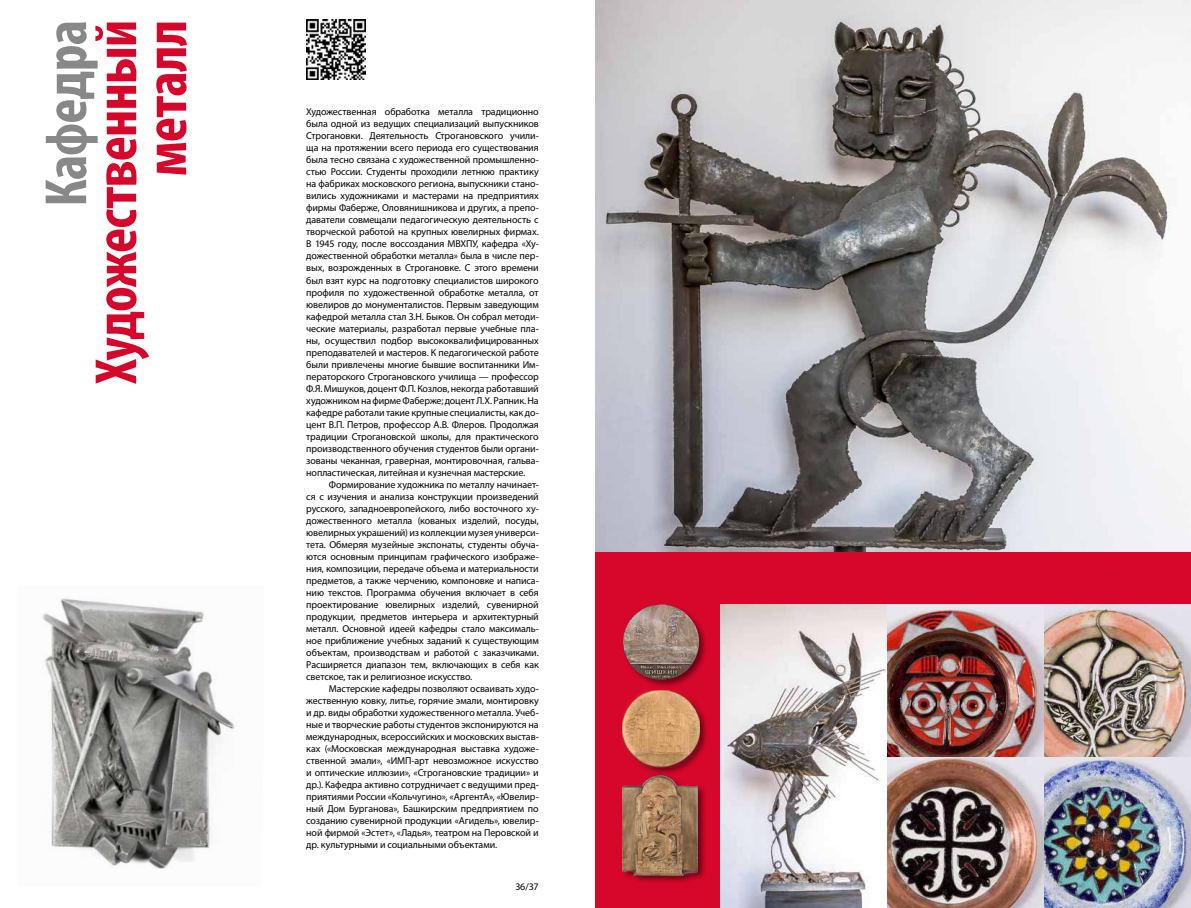
<style>
.page{position:relative;width:1191px;height:908px;background:#fff}
.page>*{position:absolute;margin:0;border:0;box-sizing:border-box;transform-origin:0 0}
.t1{font:700 condensed 60px/50px "Myriad Pro";letter-spacing:-.015em;color:#d6072b;text-align:right}
.t2{font:700 condensed 60px "Myriad Pro";letter-spacing:-.015em;color:#898888}
.t3{font:10px/12px "Myriad Pro";letter-spacing:-.01em;color:#000;text-align:justify}
</style>
<div class="page">
<div style="left:595px;top:0;width:596px;height:907px;background:#d6072b"></div>
<img style="left:721px;top:604px;width:470px;height:303px">
<img style="left:595px;top:0;width:596px;height:551px">
<div style="left:622px;top:603px;width:85px;height:85px;background:#000;opacity:.5"></div>
<img style="left:622px;top:603px;width:77px;height:76px">
<div style="left:621px;top:688px;width:87px;height:87px;background:#000;opacity:.5"></div>
<img style="left:622px;top:689px;width:77px;height:77px">
<div style="left:621px;top:773px;width:86px;height:111px;background:#000;opacity:.5"></div>
<img style="left:622px;top:773px;width:76px;height:101px">
<img style="left:306px;top:20px;width:60px;height:59px">
<img style="left:42px;top:598px;width:193px;height:271px">
<h1 class="t2" style="left:29px;top:207px;width:188px;rotate:-90deg">Кафедра</h1>
<h1 class="t1" style="left:90px;top:383px;width:365px;rotate:-90deg">Художественный металл</h1>
<p class="t3" style="left:306px;top:106px;width:234px">Художественная обработка металла традиционно была одной из ведущих специализаций выпускников Строгановки. Деятельность Строгановского учили&shy;ща на протяжении всего периода его существования была тесно связана с художественной промышленно&shy;стью России. Студенты проходили летнюю практику на фабриках московского региона, выпускники стано&shy;вились художниками и мастерами на предприятиях фирмы Фаберже, Оловянишникова и других, а препо&shy;даватели совмещали педагогическую деятельность с творческой работой на крупных ювелирных фирмах.<br>В 1945 году, после воссоздания МВХПУ, кафедра «Ху&shy;дожественной обработки металла» была в числе пер&shy;вых, возрожденных в Строгановке. С этого времени был взят курс на подготовку специалистов широкого профиля по художественной обработке металла, от ювелиров до монументалистов. Первым заведующим кафедрой металла стал З.Н. Быков. Он собрал методи&shy;ческие материалы, разработал первые учебные пла&shy;ны, осуществил подбор высококвалифицированных преподавателей и мастеров. К педагогической работе были привлечены многие бывшие воспитанники Им&shy;ператорского Строгановского училища — профессор Ф.Я. Мишуков, доцент Ф.П. Козлов, некогда работавший художником на фирме Фаберже; доцент Л.X. Рапник. На кафедре работали такие крупные специалисты, как до&shy;цент В.П. Петров, профессор А.В. Флеров. Продолжая традиции Строгановской школы, для практического производственного обучения студентов были органи&shy;зованы чеканная, граверная, монтировочная, гальва&shy;нопластическая, литейная и кузнечная мастерские.</p>
<p class="t3" style="left:306px;top:478px;width:234px;text-indent:23px">Формирование художника по металлу начинает&shy;ся с изучения и анализа конструкции произведений русского, западноевропейского, либо восточного ху&shy;дожественного металла (кованых изделий, посуды, ювелирных украшений) из коллекции музея универси&shy;тета. Обмеряя музейные экспонаты, студенты обуча&shy;ются основным принципам графического изображе&shy;ния, композиции, передаче объема и материальности предметов, а также черчению, компоновке и написа&shy;нию текстов. Программа обучения включает в себя проектирование ювелирных изделий, сувенирной продукции, предметов интерьера и архитектурный металл. Основной идеей кафедры стало максималь&shy;ное приближение учебных заданий к существующим объектам, производствам и работой с заказчиками.<br>Расширяется диапазон тем, включающих в себя как светское, так и религиозное искусство.</p>
<p class="t3" style="left:306px;top:682px;width:234px;text-indent:23px">Мастерские кафедры позволяют осваивать худо&shy;жественную ковку, литье, горячие эмали, монтировку и др. виды обработки художественного металла. Учеб&shy;ные и творческие работы студентов экспонируются на международных, всероссийских и московских выстав&shy;ках («Московская международная выставка художе&shy;ственной эмали», «ИМП-арт невозможное искусство и оптические иллюзии», «Строгановские традиции» и др.). Кафедра активно сотрудничает с ведущими пред&shy;приятиями России «Кольчугино», «АргентА», «Ювелир&shy;ный Дом Бурганова», Башкирским предприятием по созданию сувенирной продукции «Агидель», ювелир&shy;ной фирмой «Эстет», «Ладья», театром на Перовской и др. культурными и социальными объектами.</p>
<p class="t3" style="left:515px;top:880px;width:25px">36/37</p>
</div>
